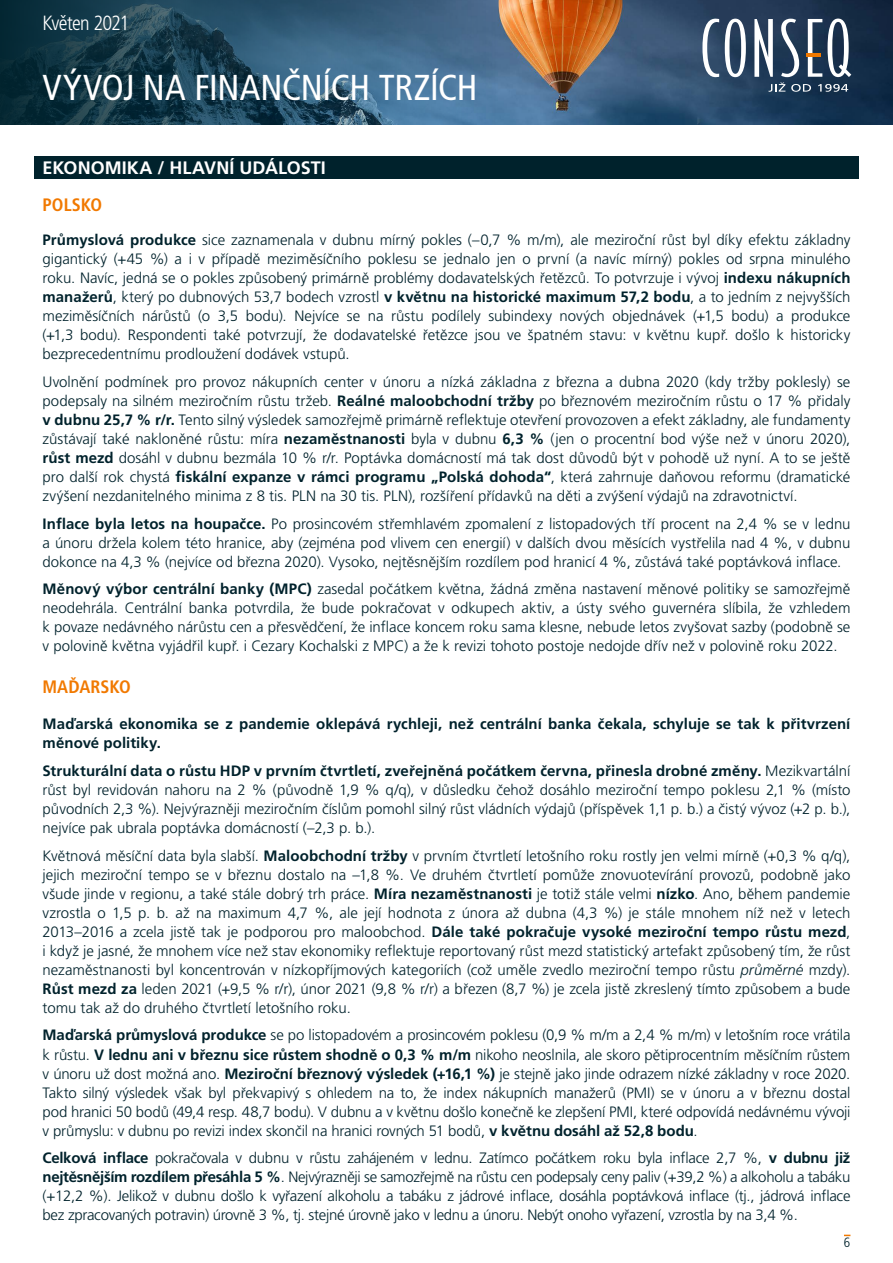
<style>
.page{position:relative;width:893px;height:1263px;background:#fff}
.page>*{position:absolute;margin:0;border:0;box-sizing:border-box;transform-origin:0 0}
.t1{font:condensed 36px "Frutiger LT Pro";letter-spacing:-.01em;color:#fff}
.t2{font:300 condensed 20.55px "Frutiger LT Pro";letter-spacing:-.04em;color:#fff}
.t3{font:700 18px "Frutiger LT Pro";color:#fff}
.t4{font:700 condensed 18px "Frutiger LT Pro";color:#f17900}
.t5{font:300 15px/19px "Frutiger LT Pro";letter-spacing:-.005em;color:#00222c;text-align:justify}
.t6{font:700 15px/19px "Frutiger LT Pro";letter-spacing:.005em;color:#00222c}
.t7{font:300 condensed 13.5px "Frutiger LT Pro";color:#00222c}
.s1{font-weight:700}
.s2{font-style:italic}
</style>
<div class="page">
<img style="left:496px;top:0;width:397px;height:124px">
<svg style="left:0;top:0;width:496px;height:124px;background:#294f67"></svg>
<svg style="left:702px;top:19px;width:17px;height:58px"></svg>
<svg style="left:725px;top:19px;width:21px;height:58px"></svg>
<svg style="left:754px;top:19px;width:97px;height:73px"></svg>
<div style="left:34px;top:157px;width:825px;height:22px;background:#00222c"></div>
<h2 class="t2" style="left:43px;top:11px;width:88px">Květen 2021</h2>
<h1 class="t1" style="left:43px;top:67px;width:436px">VÝVOJ NA FINANČNÍCH TRZÍCH</h1>
<p class="t3" style="left:43px;top:157px;width:285px">EKONOMIKA / HLAVNÍ UDÁLOSTI</p>
<p class="t4" style="left:43px;top:194px;width:61px">POLSKO</p>
<p class="t5" style="left:43px;top:230px;width:809px"><span class="s1">Průmyslová produkce</span> sice zaznamenala v dubnu mírný pokles (–0,7 % m/m), ale meziroční růst byl díky efektu základny gigantický (+45 %) a i v případě meziměsíčního poklesu se jednalo jen o první (a navíc mírný) pokles od srpna minulého roku. Navíc, jedná se o pokles způsobený primárně problémy dodavatelských řetězců. To potvrzuje i vývoj <span class="s1">indexu nákupních manažerů</span>, který po dubnových 53,7 bodech vzrostl <span class="s1">v květnu na historické maximum 57,2 bodu</span>, a to jedním z nejvyšších meziměsíčních nárůstů (o 3,5 bodu). Nejvíce se na růstu podílely subindexy nových objednávek (+1,5 bodu) a produkce (+1,3 bodu). Respondenti také potvrzují, že dodavatelské řetězce jsou ve špatném stavu: v květnu kupř. došlo k historicky bezprecedentnímu prodloužení dodávek vstupů.</p>
<p class="t5" style="left:43px;top:372px;width:809px">Uvolnění podmínek pro provoz nákupních center v únoru a nízká základna z března a dubna 2020 (kdy tržby poklesly) se podepsaly na silném meziročním růstu tržeb. <span class="s1">Reálné maloobchodní tržby</span> po březnovém meziročním růstu o 17 % přidaly <span class="s1">v dubnu 25,7 % r/r.</span> Tento silný výsledek samozřejmě primárně reflektuje otevření provozoven a efekt základny, ale fundamenty zůstávají také nakloněné růstu: míra <span class="s1">nezaměstnanosti</span> byla v dubnu <span class="s1">6,3 %</span> (jen o procentní bod výše než v únoru 2020), <span class="s1">růst mezd</span> dosáhl v dubnu bezmála 10 % r/r. Poptávka domácností má tak dost důvodů být v pohodě už nyní. A to se ještě pro další rok chystá <span class="s1">fiskální expanze v rámci programu „Polská dohoda“</span>, která zahrnuje daňovou reformu (dramatické zvýšení nezdanitelného minima z 8 tis. PLN na 30 tis. PLN), rozšíření přídavků na děti a zvýšení výdajů na zdravotnictví.</p>
<p class="t5" style="left:43px;top:514px;width:809px"><span class="s1">Inflace byla letos na houpačce.</span> Po prosincovém střemhlavém zpomalení z listopadových tří procent na 2,4 % se v lednu a únoru držela kolem této hranice, aby (zejména pod vlivem cen energií) v dalších dvou měsících vystřelila nad 4 %, v dubnu dokonce na 4,3 % (nejvíce od března 2020). Vysoko, nejtěsnějším rozdílem pod hranicí 4 %, zůstává také poptávková inflace.</p>
<p class="t5" style="left:43px;top:580px;width:809px"><span class="s1">Měnový výbor centrální banky (MPC)</span> zasedal počátkem května, žádná změna nastavení měnové politiky se samozřejmě neodehrála. Centrální banka potvrdila, že bude pokračovat v odkupech aktiv, a ústy svého guvernéra slíbila, že vzhledem k povaze nedávného nárůstu cen a přesvědčení, že inflace koncem roku sama klesne, nebude letos zvyšovat sazby (podobně se v polovině května vyjádřil kupř. i Cezary Kochalski z MPC) a že k revizi tohoto postoje nedojde dřív než v polovině roku 2022.</p>
<p class="t4" style="left:43px;top:676px;width:90px">MAĎARSKO</p>
<p class="t6" style="left:43px;top:715px;width:809px">Maďarská ekonomika se z pandemie oklepává rychleji, než centrální banka čekala, schyluje se tak k přitvrzení měnové politiky.</p>
<p class="t5" style="left:43px;top:761px;width:809px"><span class="s1">Strukturální data o růstu HDP v prvním čtvrtletí, zveřejněná počátkem června, přinesla drobné změny.</span> Mezikvartální růst byl revidován nahoru na 2 % (původně 1,9 % q/q), v důsledku čehož dosáhlo meziroční tempo poklesu 2,1 % (místo původních 2,3 %). Nejvýrazněji meziročním číslům pomohl silný růst vládních výdajů (příspěvek 1,1 p. b.) a čistý vývoz (+2 p. b.), nejvíce pak ubrala poptávka domácností (–2,3 p. b.).</p>
<p class="t5" style="left:43px;top:846px;width:809px">Květnová měsíční data byla slabší. <span class="s1">Maloobchodní tržby</span> v prvním čtvrtletí letošního roku rostly jen velmi mírně (+0,3 % q/q), jejich meziroční tempo se v březnu dostalo na –1,8 %. Ve druhém čtvrtletí pomůže znovuotevírání provozů, podobně jako všude jinde v regionu, a také stále dobrý trh práce. <span class="s1">Míra nezaměstnanosti</span> je totiž stále velmi <span class="s1">nízko</span>. Ano, během pandemie vzrostla o 1,5 p. b. až na maximum 4,7 %, ale její hodnota z února až dubna (4,3 %) je stále mnohem níž než v letech 2013–2016 a zcela jistě tak je podporou pro maloobchod. <span class="s1">Dále také pokračuje vysoké meziroční tempo růstu mezd</span>, i když je jasné, že mnohem více než stav ekonomiky reflektuje reportovaný růst mezd statistický artefakt způsobený tím, že růst nezaměstnanosti byl koncentrován v nízkopříjmových kategoriích (což uměle zvedlo meziroční tempo růstu <span class="s2">průměrné</span> mzdy).<br><span class="s1">Růst mezd za</span> leden 2021 (+9,5 % r/r), únor 2021 (9,8 % r/r) a březen (8,7 %) je zcela jistě zkreslený tímto způsobem a bude tomu tak až do druhého čtvrtletí letošního roku.</p>
<p class="t5" style="left:43px;top:1026px;width:809px"><span class="s1">Maďarská průmyslová produkce</span> se po listopadovém a prosincovém poklesu (0,9 % m/m a 2,4 % m/m) v letošním roce vrátila k růstu. <span class="s1">V lednu ani v březnu sice růstem shodně o 0,3 % m/m</span> nikoho neoslnila, ale skoro pětiprocentním měsíčním růstem v únoru už dost možná ano. <span class="s1">Meziroční březnový výsledek (+16,1 %)</span> je stejně jako jinde odrazem nízké základny v roce 2020.<br>Takto silný výsledek však byl překvapivý s ohledem na to, že index nákupních manažerů (PMI) se v únoru a v březnu dostal pod hranici 50 bodů (49,4 resp. 48,7 bodu). V dubnu a v květnu došlo konečně ke zlepšení PMI, které odpovídá nedávnému vývoji v průmyslu: v dubnu po revizi index skončil na hranici rovných 51 bodů, <span class="s1">v květnu dosáhl až 52,8 bodu</span>.</p>
<p class="t5" style="left:43px;top:1148px;width:809px"><span class="s1">Celková inflace</span> pokračovala v dubnu v růstu zahájeném v lednu. Zatímco počátkem roku byla inflace 2,7 %, <span class="s1">v dubnu již nejtěsnějším rozdílem přesáhla 5 %</span>. Nejvýrazněji se samozřejmě na růstu cen podepsaly ceny paliv (+39,2 %) a alkoholu a tabáku (+12,2 %). Jelikož v dubnu došlo k vyřazení alkoholu a tabáku z jádrové inflace, dosáhla poptávková inflace (tj., jádrová inflace bez zpracovaných potravin) úrovně 3 %, tj. stejné úrovně jako v lednu a únoru. Nebýt onoho vyřazení, vzrostla by na 3,4 %.</p>
<p class="t7" style="left:844px;top:1234px;width:8px">6</p>
</div>
